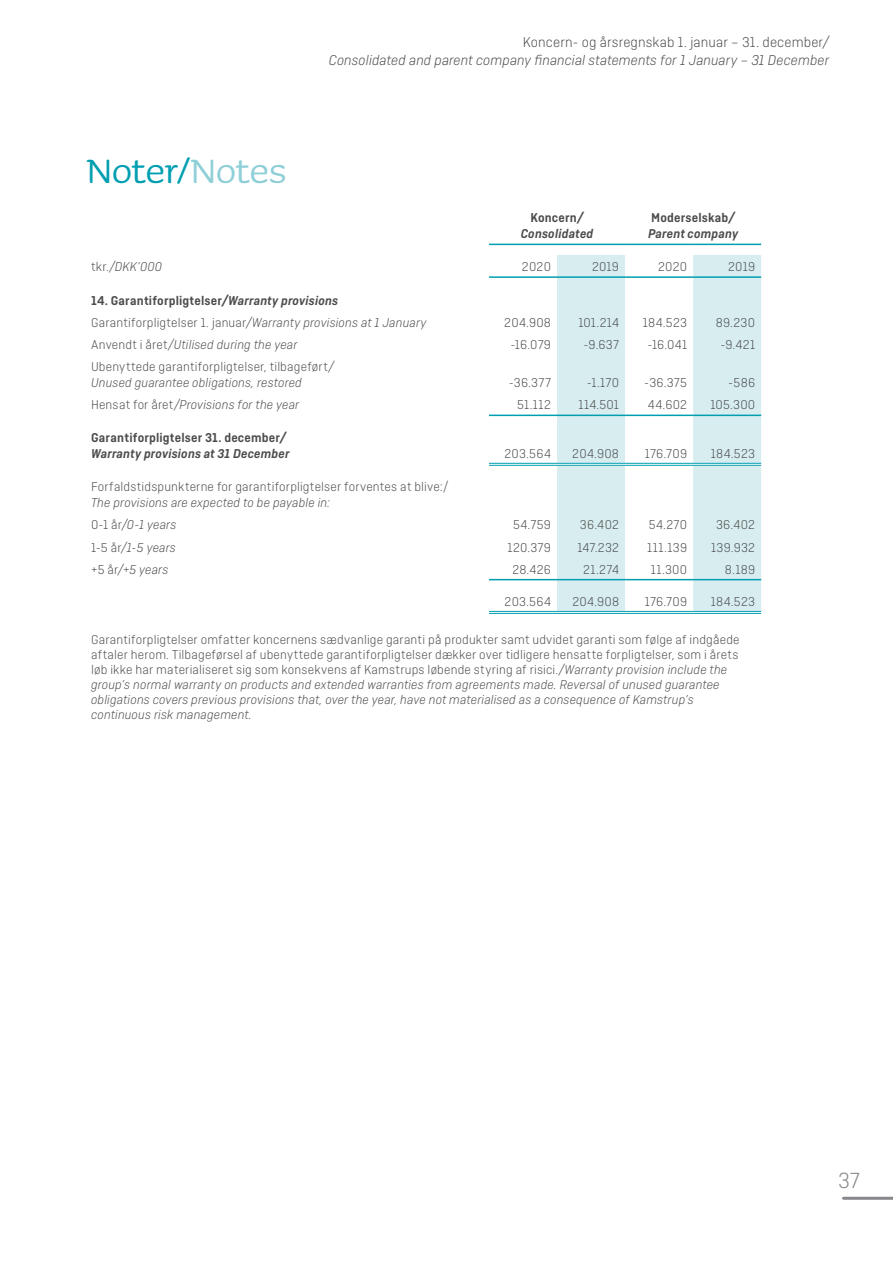
<style>
.page{position:relative;width:893px;height:1263px;background:#fff}
.page>*{position:absolute;margin:0;border:0;box-sizing:border-box;transform-origin:0 0}
.t1{font:45px "Sauna Pro";letter-spacing:-.015em;color:#009eb1}
.t2{font:300 23.1px "Ciutadella";color:#85878b}
.t3{font:italic 300 15px/18px "Ciutadella";letter-spacing:.005em;color:#4b4b4d;text-align:right}
.t4{font:300 13.5px/15px "Ciutadella";letter-spacing:.015em;color:#4b4b4d}
.t5{font:italic 300 13.5px/22.2px "Ciutadella";letter-spacing:.01em;color:#4b4b4d}
.t6{font:600 13.5px/16.2px "Ciutadella";letter-spacing:.015em;color:#4b4b4d}
.t7{font:italic 600 13.5px/16.2px "Ciutadella";letter-spacing:.01em;color:#4b4b4d;text-align:center}
.s1{color:#8ecfd7}
.s2{font-style:normal}
.s3{font-weight:600;font-style:normal}
.s4{font-weight:600}
.s5{font-style:italic}
</style>
<div class="page">
<hr style="left:843px;top:1197px;width:50px;height:3px;background:#85878b">
<svg style="left:557px;top:255px;width:204px;height:356px;fill:#d7edef"></svg>
<hr style="left:557px;top:463px;width:68px;height:3px;background:#fff">
<hr style="left:625px;top:463px;width:68px;height:3px;background:#fff">
<hr style="left:693px;top:463px;width:68px;height:3px;background:#fff">
<hr style="left:489px;top:244px;width:68px;height:1px;background:#009eb1">
<hr style="left:557px;top:244px;width:68px;height:1px;background:#009eb1">
<hr style="left:625px;top:244px;width:68px;height:1px;background:#009eb1">
<hr style="left:693px;top:244px;width:68px;height:1px;background:#009eb1">
<hr style="left:557px;top:276px;width:68px;height:2px;background:#009eb1">
<hr style="left:693px;top:276px;width:68px;height:2px;background:#009eb1">
<hr style="left:489px;top:415px;width:68px;height:1px;background:#009eb1">
<hr style="left:557px;top:415px;width:68px;height:1px;background:#009eb1">
<hr style="left:625px;top:415px;width:68px;height:1px;background:#009eb1">
<hr style="left:693px;top:415px;width:68px;height:1px;background:#009eb1">
<hr style="left:489px;top:463px;width:68px;height:1px;background:#009eb1">
<hr style="left:489px;top:465px;width:68px;height:1px;background:#009eb1">
<hr style="left:557px;top:463px;width:68px;height:1px;background:#009eb1">
<hr style="left:557px;top:465px;width:68px;height:1px;background:#009eb1">
<hr style="left:625px;top:463px;width:68px;height:1px;background:#009eb1">
<hr style="left:625px;top:465px;width:68px;height:1px;background:#009eb1">
<hr style="left:693px;top:463px;width:68px;height:1px;background:#009eb1">
<hr style="left:693px;top:465px;width:68px;height:1px;background:#009eb1">
<hr style="left:489px;top:579px;width:68px;height:1px;background:#009eb1">
<hr style="left:557px;top:579px;width:68px;height:1px;background:#009eb1">
<hr style="left:625px;top:579px;width:68px;height:1px;background:#009eb1">
<hr style="left:693px;top:579px;width:68px;height:1px;background:#009eb1">
<hr style="left:489px;top:276px;width:68px;height:2px;background:#009eb1">
<hr style="left:625px;top:276px;width:68px;height:2px;background:#009eb1">
<hr style="left:489px;top:611px;width:68px;height:1px;background:#009eb1">
<hr style="left:489px;top:613px;width:68px;height:1px;background:#009eb1">
<hr style="left:557px;top:611px;width:68px;height:1px;background:#009eb1">
<hr style="left:557px;top:613px;width:68px;height:1px;background:#009eb1">
<hr style="left:625px;top:611px;width:68px;height:1px;background:#009eb1">
<hr style="left:625px;top:613px;width:68px;height:1px;background:#009eb1">
<hr style="left:693px;top:611px;width:68px;height:1px;background:#009eb1">
<hr style="left:693px;top:613px;width:68px;height:1px;background:#009eb1">
<h1 class="t1" style="left:86px;top:147px;width:202px">Noter/<span class="s1">Notes</span></h1>
<p class="t3" style="left:329px;top:33px;width:502px"><span class="s2">Koncern- og årsregnskab 1. januar – 31. december</span>/<br>Consolidated and parent company financial statements for 1 January – 31 December</p>
<p class="t7" style="left:521px;top:210px;width:74px"><span class="s2">Koncern</span>/<br>Consolidated</p>
<p class="t7" style="left:648px;top:210px;width:92px;text-align:left"><span class="s2">Moderselskab</span>/<br>Parent company</p>
<p class="t5" style="left:91px;top:256px;width:73px"><span class="s2">tkr.</span>/DKK’000</p>
<p class="t4" style="left:522px;top:259px;width:31px">2020</p>
<p class="t4" style="left:592px;top:259px;width:28px">2019</p>
<p class="t4" style="left:658px;top:259px;width:31px">2020</p>
<p class="t4" style="left:728px;top:259px;width:28px">2019</p>
<p class="t5" style="left:91px;top:289px;width:337px"><span class="s3">14. Garantiforpligtelser</span><span class="s4">/Warranty provisions<br></span><span class="s2">Garantiforpligtelser 1. januar</span>/Warranty provisions at 1 January</p>
<p class="t4" style="left:504px;top:315px;width:48px">204.908</p>
<p class="t4" style="left:578px;top:315px;width:42px">101.214</p>
<p class="t4" style="left:643px;top:315px;width:46px">184.523</p>
<p class="t4" style="left:716px;top:315px;width:41px">89.230</p>
<p class="t5" style="left:91px;top:333px;width:208px"><span class="s2">Anvendt i året</span>/Utilised during the year</p>
<p class="t4" style="left:510px;top:337px;width:42px">-16.079</p>
<p class="t4" style="left:583px;top:337px;width:37px">-9.637</p>
<p class="t4" style="left:647px;top:337px;width:41px">-16.041</p>
<p class="t4" style="left:720px;top:337px;width:36px">-9.421</p>
<p class="t4" style="left:91px;top:358px;width:245px;line-height:16.2px">Ubenyttede garantiforpligtelser, tilbageført<span class="s5">/<br>Unused guarantee obligations, restored</span></p>
<p class="t4" style="left:509px;top:375px;width:44px">-36.377</p>
<p class="t4" style="left:587px;top:375px;width:34px">-1.170</p>
<p class="t4" style="left:644px;top:375px;width:44px">-36.375</p>
<p class="t4" style="left:728px;top:375px;width:28px">-586</p>
<p class="t5" style="left:91px;top:394px;width:210px"><span class="s2">Hensat for året</span>/Provisions for the year</p>
<p class="t4" style="left:517px;top:397px;width:35px">51.112</p>
<p class="t4" style="left:579px;top:397px;width:42px">114.501</p>
<p class="t4" style="left:648px;top:397px;width:41px">44.602</p>
<p class="t4" style="left:710px;top:397px;width:46px">105.300</p>
<p class="t6" style="left:91px;top:429px;width:200px">Garantiforpligtelser 31. december<span class="s5">/<br>Warranty provisions at 31 December</span></p>
<p class="t4" style="left:505px;top:446px;width:48px">203.564</p>
<p class="t4" style="left:572px;top:446px;width:48px">204.908</p>
<p class="t4" style="left:645px;top:446px;width:44px">176.709</p>
<p class="t4" style="left:711px;top:446px;width:46px">184.523</p>
<p class="t4" style="left:91px;top:479px;width:359px">Forfaldstidspunkterne for garantiforpligtelser forventes at blive:/</p>
<p class="t5" style="left:91px;top:492px;width:241px">The provisions are expected to be payable in:<br><span class="s2">0-1 år</span>/0-1 years</p>
<p class="t4" style="left:513px;top:517px;width:39px">54.759</p>
<p class="t4" style="left:580px;top:517px;width:41px">36.402</p>
<p class="t4" style="left:649px;top:517px;width:40px">54.270</p>
<p class="t4" style="left:716px;top:517px;width:41px">36.402</p>
<p class="t5" style="left:91px;top:536px;width:86px"><span class="s2">1-5 år</span>/1-5 years</p>
<p class="t4" style="left:507px;top:539px;width:45px">120.379</p>
<p class="t4" style="left:577px;top:539px;width:43px">147.232</p>
<p class="t4" style="left:647px;top:539px;width:41px">111.139</p>
<p class="t4" style="left:711px;top:539px;width:46px">139.932</p>
<p class="t5" style="left:91px;top:558px;width:79px"><span class="s2">+5 år</span>/+5 years</p>
<p class="t4" style="left:512px;top:562px;width:40px">28.426</p>
<p class="t4" style="left:583px;top:562px;width:37px">21.274</p>
<p class="t4" style="left:651px;top:562px;width:38px">11.300</p>
<p class="t4" style="left:725px;top:562px;width:32px">8.189</p>
<p class="t4" style="left:505px;top:594px;width:48px">203.564</p>
<p class="t4" style="left:572px;top:594px;width:48px">204.908</p>
<p class="t4" style="left:645px;top:594px;width:44px">176.709</p>
<p class="t4" style="left:711px;top:594px;width:46px">184.523</p>
<p class="t4" style="left:91px;top:631px;width:650px">Garantiforpligtelser omfatter koncernens sædvanlige garanti på produkter samt udvidet garanti som følge af indgåede aftaler herom. Tilbageførsel af ubenyttede garantiforpligtelser dækker over tidligere hensatte forpligtelser, som i årets løb ikke har materialiseret sig som konsekvens af Kamstrups løbende styring af risici.<span class="s5">/Warranty provision include the group’s normal warranty on products and extended warranties from agreements made. Reversal of unused guarantee obligations covers previous provisions that, over the year, have not materialised as a consequence of Kamstrup’s continuous risk management.</span></p>
<h2 class="t2" style="left:838px;top:1168px;width:24px">37</h2>
</div>
